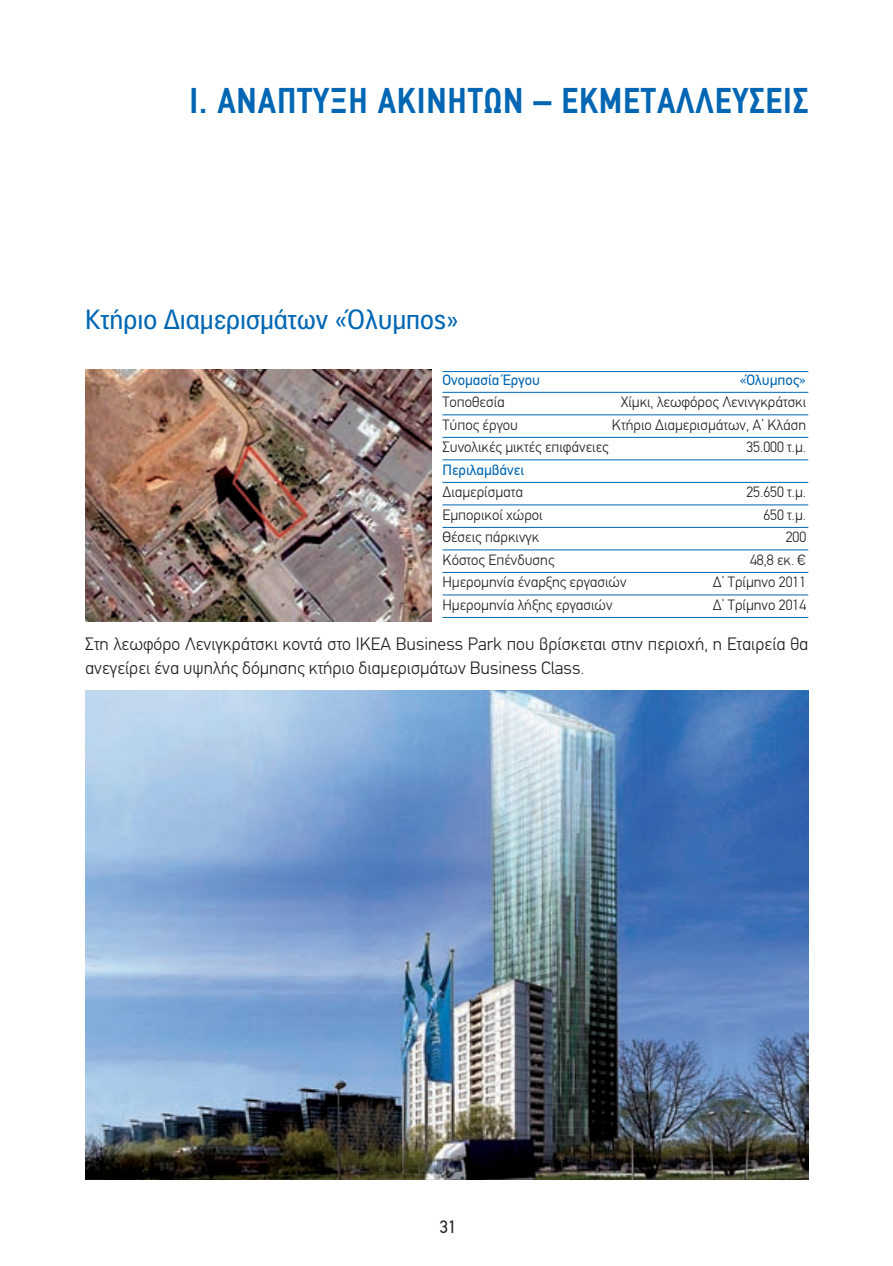
<style>
.page{position:relative;width:893px;height:1266px;background:#fff}
.page>*{position:absolute;margin:0;border:0;box-sizing:border-box;transform-origin:0 0}
.t1{font:700 36px "PF Din Text Condensed";letter-spacing:.025em;color:#0166b3}
.t2{font:27px "PF Paperback";color:#0166b3}
.t3{font:300 18px/24px "PF Din Text";color:#231f20}
.t4{font:18px "PF Din Text";color:#231f20}
.t5{font:300 15px "PF Din Text";color:#231f20}
.t6{font:15px "PF Din Text";color:#0166b3}
</style>
<div class="page">
<img style="left:85px;top:370px;width:347px;height:251px">
<hr style="left:442px;top:371px;width:366px;height:1px;background:#0166b3">
<hr style="left:442px;top:392px;width:366px;height:1px;background:#0166b3">
<hr style="left:442px;top:414px;width:366px;height:1px;background:#0166b3">
<hr style="left:442px;top:437px;width:366px;height:1px;background:#0166b3">
<hr style="left:442px;top:459px;width:366px;height:1px;background:#0166b3">
<hr style="left:442px;top:482px;width:366px;height:1px;background:#0166b3">
<hr style="left:442px;top:504px;width:366px;height:1px;background:#0166b3">
<hr style="left:442px;top:527px;width:366px;height:1px;background:#0166b3">
<hr style="left:442px;top:549px;width:366px;height:1px;background:#0166b3">
<hr style="left:442px;top:572px;width:366px;height:1px;background:#0166b3">
<hr style="left:442px;top:594px;width:366px;height:1px;background:#0166b3">
<hr style="left:442px;top:617px;width:366px;height:1px;background:#0166b3">
<img style="left:85px;top:690px;width:723px;height:489px">
<h1 class="t1" style="left:189px;top:80px;width:620px">I. ΑΝΑΠΤΥΞΗ ΑΚΙΝΗΤΩΝ – ΕΚΜΕΤΑΛΛΕΥΣΕΙΣ</h1>
<h2 class="t2" style="left:85px;top:304px;width:375px">Κτήριο Διαμερισμάτων «Όλυμπος»</h2>
<p class="t6" style="left:442px;top:371px;width:99px">Ονομασία Έργου</p>
<p class="t6" style="left:739px;top:371px;width:68px">«Όλυμπος»</p>
<p class="t5" style="left:442px;top:397px;width:64px">Τοποθεσία</p>
<p class="t5" style="left:621px;top:397px;width:187px">Χίμκι, λεωφόρος Λενινγκράτσκι</p>
<p class="t5" style="left:442px;top:419px;width:77px">Τύπος έργου</p>
<p class="t5" style="left:612px;top:419px;width:196px">Κτήριο Διαμερισμάτων, Α’ Κλάση</p>
<p class="t5" style="left:442px;top:442px;width:168px">Συνολικές μικτές επιφάνειες</p>
<p class="t5" style="left:746px;top:442px;width:61px">35.000 τ.μ.</p>
<p class="t6" style="left:442px;top:461px;width:83px">Περιλαμβάνει</p>
<p class="t5" style="left:442px;top:487px;width:82px">Διαμερίσματα</p>
<p class="t5" style="left:746px;top:487px;width:61px">25.650 τ.μ.</p>
<p class="t5" style="left:442px;top:509px;width:102px">Εμπορικοί χώροι</p>
<p class="t5" style="left:763px;top:509px;width:44px">650 τ.μ.</p>
<p class="t5" style="left:442px;top:532px;width:98px">Θέσεις πάρκινγκ</p>
<p class="t5" style="left:785px;top:532px;width:22px">200</p>
<p class="t5" style="left:442px;top:554px;width:113px">Κόστος Επένδυσης</p>
<p class="t5" style="left:750px;top:554px;width:57px">48,8 εκ. €</p>
<p class="t5" style="left:442px;top:577px;width:185px">Ημερομηνία έναρξης εργασιών</p>
<p class="t5" style="left:713px;top:577px;width:95px">Δ’ Τρίμηνο 2011</p>
<p class="t5" style="left:442px;top:599px;width:172px">Ημερομηνία λήξης εργασιών</p>
<p class="t5" style="left:713px;top:599px;width:95px">Δ’ Τρίμηνο 2014</p>
<p class="t3" style="left:85px;top:633px;width:724px">Στη λεωφόρο Λενιγκράτσκι κοντά στο ΙΚΕΑ Business Park που βρίσκεται στην περιοχή, η Εταιρεία θα ανεγείρει ένα υψηλής δόμησης κτήριο διαμερισμάτων Business Class.</p>
<p class="t4" style="left:440px;top:1216px;width:18px">31</p>
</div>
